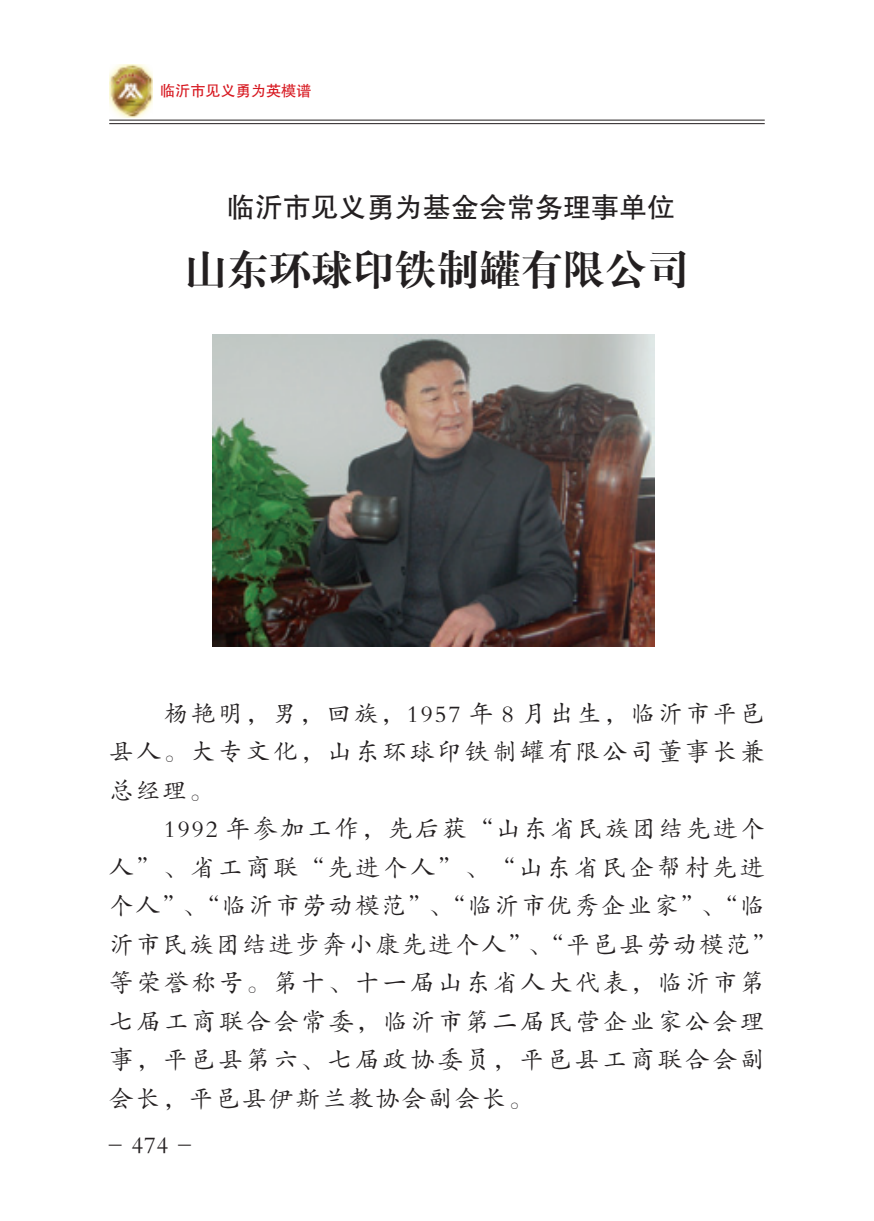
<style>
.page{position:relative;width:874px;height:1221px;background:#fff}
.page>*{position:absolute;margin:0;border:0;box-sizing:border-box;transform-origin:0 0}
.t1{font:42px "H Ya 4 gj";color:#231f20}
.t2{font:28px "FZHTJW GB1 0";color:#231f20}
.t3{font:24.5px/38.5px "FZKTJW GB1 0";letter-spacing:.12em;color:#231f20;text-align:justify}
.t4{font:15.05px "FZHTJW GB1 0";color:#d7171f}
</style>
<div class="page">
<img style="left:109px;top:64px;width:44px;height:53px">
<hr style="left:109px;top:120px;width:655px;height:1px;background:#231f20">
<hr style="left:109px;top:123px;width:655px;height:1px;background:#231f20">
<img style="left:213px;top:334px;width:441px;height:313px">
<p class="t4" style="left:160px;top:83px;width:153px">临沂市见义勇为英模谱</p>
<p class="t2" style="left:227px;top:192px;width:449px">临沂市见义勇为基金会常务理事单位</p>
<p class="t1" style="left:185px;top:248px;width:505px">山东环球印铁制罐有限公司</p>
<p class="t3" style="left:109px;top:694px;width:656px;text-indent:55px">杨艳明，男，回族，1957 年 8 月出生，临沂市平邑县人。大专文化，山东环球印铁制罐有限公司董事长兼总经理。</p>
<p class="t3" style="left:109px;top:810px;width:669px;text-align:left;text-indent:55px">1992 年参加工作，先后获“山东省民族团结先进个人”、省工商联“先进个人”、“山东省民企帮村先进个人”、“临沂市劳动模范”、“临沂市优秀企业家”、“临沂市民族团结进步奔小康先进个人”、“平邑县劳动模范”等荣誉称号。第十、十一届山东省人大代表，临沂市第七届工商联合会常委，临沂市第二届民营企业家公会理事，平邑县第六、七届政协委员，平邑县工商联合会副会长，平邑县伊斯兰教协会副会长。</p>
<p class="t3" style="left:107px;top:1125px;width:87px">- 474 -</p>
</div>
